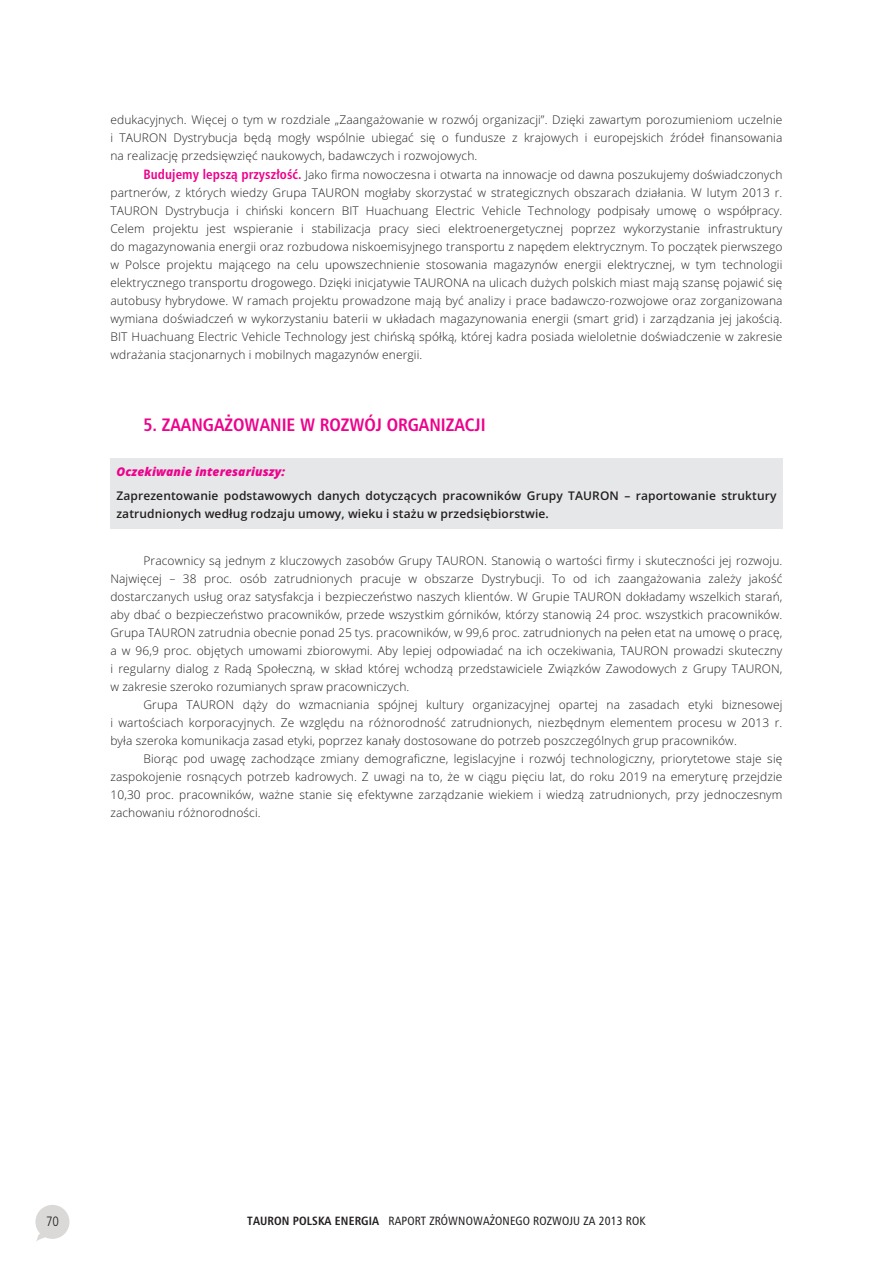
<style>
.page{position:relative;width:893px;height:1263px;background:#fff}
.page>*{position:absolute;margin:0;border:0;box-sizing:border-box;transform-origin:0 0}
.t1{font:700 18px "Humnst 777 Cn EU";color:#ed028c}
.t2{font:300 13.5px "Frutiger LT Com 47 Light Cn";color:#231f20}
.t3{font:300 12px/18px "Open Sans";letter-spacing:.01em;color:#231f20;text-align:justify}
.t4{font:600 12px/18px "Open Sans";letter-spacing:.01em;color:#231f20}
.t5{font:12px "Humnst 777 Cn EU";letter-spacing:.01em;color:#231f20}
.t6{font:italic 800 12px "Open Sans";letter-spacing:.01em;color:#ed028c}
.s1{font-family:"Humnst 777 Cn EU";font-weight:700;font-size:13.5px;color:#ed028c}
.s2{font-weight:700}
</style>
<div class="page">
<svg style="left:35px;top:1205px;width:34px;height:37px"></svg>
<div style="left:110px;top:458px;width:672px;height:71px;background:#e6e7e9"></div>
<p class="t3" style="left:110px;top:112px;width:673px">edukacyjnych. Wiêcej o tym w rozdziale „Zaanga¿owanie w rozwój organizacji”. Dziêki zawartym porozumieniom uczelnie i TAURON Dystrybucja bêd¹ mog³y wspólnie ubiegaæ siê o fundusze z krajowych i europejskich Ÿróde³ finansowania na realizacjê przedsiêwziêæ naukowych, badawczych i rozwojowych.</p>
<p class="t3" style="left:110px;top:167px;width:673px;text-indent:33px"><span class="s1">Budujemy lepsz¹ przysz³oœæ.</span> Jako firma nowoczesna i otwarta na innowacje od dawna poszukujemy doœwiadczonych partnerów, z których wiedzy Grupa TAURON mog³aby skorzystaæ w strategicznych obszarach dzia³ania. W lutym 2013 r.<br>TAURON Dystrybucja i chiñski koncern BIT Huachuang Electric Vehicle Technology podpisa³y umowê o wspó³pracy.<br>Celem projektu jest wspieranie i stabilizacja pracy sieci elektroenergetycznej poprzez wykorzystanie infrastruktury do magazynowania energii oraz rozbudowa niskoemisyjnego transportu z napêdem elektrycznym. To pocz¹tek pierwszego w Polsce projektu maj¹cego na celu upowszechnienie stosowania magazynów energii elektrycznej, w tym technologii elektrycznego transportu drogowego. Dziêki inicjatywie TAURONA na ulicach du¿ych polskich miast maj¹ szansê pojawiæ siê autobusy hybrydowe. W ramach projektu prowadzone maj¹ byæ analizy i prace badawczo-rozwojowe oraz zorganizowana wymiana doœwiadczeñ w wykorzystaniu baterii w uk³adach magazynowania energii (smart grid) i zarz¹dzania jej jakoœci¹.<br>BIT Huachuang Electric Vehicle Technology jest chiñsk¹ spó³k¹, której kadra posiada wieloletnie doœwiadczenie w zakresie wdra¿ania stacjonarnych i mobilnych magazynów energii.</p>
<h1 class="t1" style="left:143px;top:417px;width:344px">5. ZAANGA¯OWANIE W ROZWÓJ ORGANIZACJI</h1>
<p class="t6" style="left:116px;top:465px;width:170px">Oczekiwanie interesariuszy:</p>
<p class="t4" style="left:116px;top:488px;width:661px">Zaprezentowanie podstawowych danych dotycz¹cych pracowników Grupy TAURON – raportowanie struktury zatrudnionych wed³ug rodzaju umowy, wieku i sta¿u w przedsiêbiorstwie.</p>
<p class="t3" style="left:110px;top:552px;width:673px;text-indent:33px">Pracownicy s¹ jednym z kluczowych zasobów Grupy TAURON. Stanowi¹ o wartoœci firmy i skutecznoœci jej rozwoju.<br>Najwiêcej – 38 proc. osób zatrudnionych pracuje w obszarze Dystrybucji. To od ich zaanga¿owania zale¿y jakoœæ dostarczanych us³ug oraz satysfakcja i bezpieczeñstwo naszych klientów. W Grupie TAURON dok³adamy wszelkich starañ, aby dbaæ o bezpieczeñstwo pracowników, przede wszystkim górników, którzy stanowi¹ 24 proc. wszystkich pracowników.<br>Grupa TAURON zatrudnia obecnie ponad 25 tys. pracowników, w 99,6 proc. zatrudnionych na pe³en etat na umowê o pracê, a w 96,9 proc. objêtych umowami zbiorowymi. Aby lepiej odpowiadaæ na ich oczekiwania, TAURON prowadzi skuteczny i regularny dialog z Rad¹ Spo³eczn¹, w sk³ad której wchodz¹ przedstawiciele Zwi¹zków Zawodowych z Grupy TAURON, w zakresie szeroko rozumianych spraw pracowniczych.</p>
<p class="t3" style="left:110px;top:696px;width:673px;text-indent:33px">Grupa TAURON d¹¿y do wzmacniania spójnej kultury organizacyjnej opartej na zasadach etyki biznesowej i wartoœciach korporacyjnych. Ze wzglêdu na ró¿norodnoœæ zatrudnionych, niezbêdnym elementem procesu w 2013 r. by³a szeroka komunikacja zasad etyki, poprzez kana³y dostosowane do potrzeb poszczególnych grup pracowników.</p>
<p class="t3" style="left:110px;top:750px;width:673px;text-indent:33px">Bior¹c pod uwagê zachodz¹ce zmiany demograficzne, legislacyjne i rozwój technologiczny, priorytetowe staje siê zaspokojenie rosn¹cych potrzeb kadrowych. Z uwagi na to, ¿e w ci¹gu piêciu lat, do roku 2019 na emeryturê przejdzie 10,30 proc. pracowników, wa¿ne stanie siê efektywne zarz¹dzanie wiekiem i wiedz¹ zatrudnionych, przy jednoczesnym zachowaniu ró¿norodnoœci.</p>
<p class="t2" style="left:46px;top:1213px;width:14px">70</p>
<p class="t5" style="left:247px;top:1216px;width:399px"><span class="s2">TAURON POLSKA ENERGIA</span> RAPORT ZRÓWNOWA¯ONEGO ROZWOJU ZA 2013 ROK</p>
</div>
